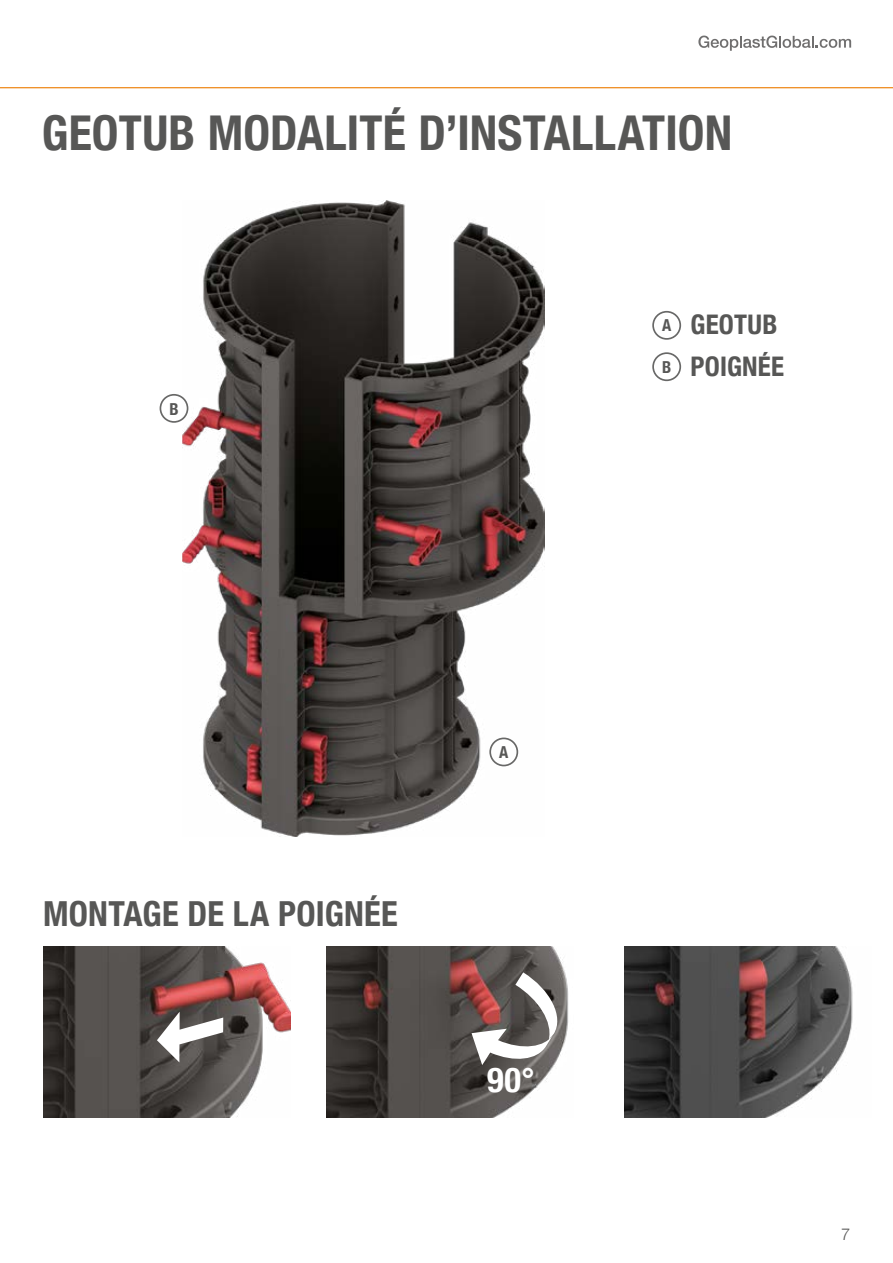
<style>
.page{position:relative;width:893px;height:1263px;background:#fff}
.page>*{position:absolute;margin:0;border:0;box-sizing:border-box;transform-origin:0 0}
.t1{font:700 condensed 48px "Helvetica Neue";letter-spacing:.005em;color:#575756}
.t2{font:700 condensed 34.5px "Helvetica Neue";letter-spacing:.005em;color:#575756}
.t3{font:700 condensed 34.5px "Helvetica Neue";color:#fff}
.t4{font:700 condensed 27px/42.3px "Helvetica Neue";letter-spacing:.01em;color:#575756;text-align:right}
.t5{font:700 condensed 16.5px "Helvetica Neue";color:#575756}
.t6{font:300 16.5px "Helvetica Neue";color:#575756}
.s1{font-size:16.5px}
</style>
<div class="page">
<img style="left:43px;top:947px;width:247px;height:171px">
<img style="left:624px;top:947px;width:229px;height:171px">
<svg style="left:157px;top:1001px;width:66px;height:67px"></svg>
<img style="left:326px;top:947px;width:243px;height:171px">
<svg style="left:472px;top:972px;width:92px;height:93px"></svg>
<img style="left:182px;top:200px;width:362px;height:637px">
<div style="left:490px;top:738px;width:27px;height:27px;background:#fff;border-radius:50%"></div>
<div style="left:489px;top:737px;width:29px;height:29px;border:2px solid #575756;border-radius:50%"></div>
<div style="left:160px;top:395px;width:28px;height:27px;background:#fff;border-radius:50%"></div>
<div style="left:160px;top:394px;width:28px;height:29px;border:2px solid #575756;border-radius:50%"></div>
<div style="left:652px;top:352px;width:29px;height:29px;border:2px solid #575756;border-radius:50%"></div>
<div style="left:652px;top:311px;width:29px;height:29px;border:2px solid #575756;border-radius:50%"></div>
<hr style="left:0;top:87px;width:893px;height:1px;background:#ec7c01">
<svg style="left:698px;top:36px;width:153px;height:15px"></svg>
<p class="t1" style="left:42px;top:93px;width:692px">GEOTUB MODALITÉ D’INSTALLATION</p>
<p class="t5" style="left:170px;top:395px;width:11px">B</p>
<p class="t4" style="left:662px;top:301px;width:123px">GEOTUB<br><span class="s1">B</span> POIGNÉE</p>
<p class="t5" style="left:662px;top:312px;width:11px">A</p>
<p class="t2" style="left:43px;top:885px;width:356px">MONTAGE DE LA POIGNÉE</p>
<p class="t5" style="left:499px;top:738px;width:11px">A</p>
<p class="t3" style="left:487px;top:1051px;width:49px">90°</p>
<p class="t6" style="left:841px;top:1220px;width:11px">7</p>
</div>
